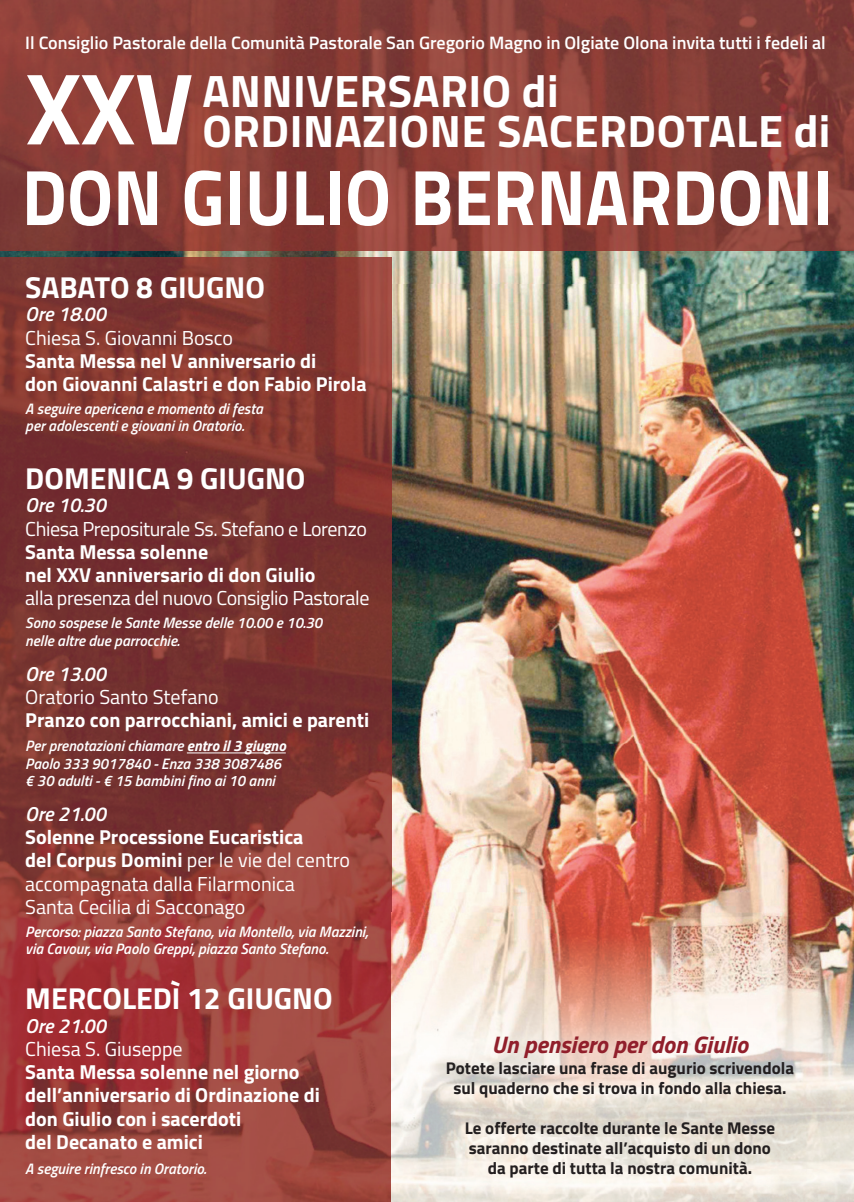
<style>
.page{position:relative;width:854px;height:1202px;background:#fff}
.page>*{position:absolute;margin:0;border:0;box-sizing:border-box;transform-origin:0 0}
.t1{font:700 101.8px "Cairo";color:#fff;scale:.94 1}
.t2{font:700 78.9px "Cairo";color:#fff;scale:.9 1}
.t3{font:700 45.5px/40.1px "Cairo";letter-spacing:.01em;color:#fff}
.t4{font:700 30.3px "Cairo";color:#fff}
.t5{font:italic 700 24px "Cairo";color:#911f2b}
.t6{font:700 20.2px/23.2px "Cairo";color:#fff}
.t7{font:20.2px/23.2px "Cairo";color:#fff}
.t8{font:20.2px "Cairo";letter-spacing:-.02em;color:#fff}
.t9{font:italic 600 20.2px "Cairo";color:#fff}
.t10{font:600 18px "Cairo";color:#fff}
.t11{font:700 17px/20.4px "Cairo";color:#231f20;text-align:center}
.t12{font:italic 600 15.1px/17.2px "Cairo";color:#fff}
.s1{font-weight:700}
</style>
<div class="page">
<img style="left:0;top:0;width:853px;height:285px">
<img style="left:391px;top:285px;width:427px;height:628px">
<img style="left:818px;top:285px;width:35px;height:628px">
<img style="left:0;top:258px;width:391px;height:944px">
<hr style="left:187px;top:752px;width:99px;height:1px;background:#fff">
<img style="left:391px;top:913px;width:462px;height:289px">
<p class="t10" style="left:25px;top:29px;width:801px">Il Consiglio Pastorale della Comunità Pastorale San Gregorio Magno in Olgiate Olona invita tutti i fedeli al</p>
<h1 class="t1" style="left:26px;top:26px;width:179px">XXV</h1>
<h3 class="t3" style="left:202px;top:71px;width:629px">ANNIVERSARIO di<br>ORDINAZIONE SACERDOTALE di</h3>
<h2 class="t2" style="left:22px;top:133px;width:902px">DON GIULIO BERNARDONI</h2>
<h3 class="t4" style="left:25px;top:263px;width:241px">SABATO 8 GIUGNO</h3>
<h3 class="t9" style="left:25px;top:296px;width:82px">Ore 18.00</h3>
<h3 class="t7" style="left:25px;top:326px;width:209px">Chiesa S. Giovanni Bosco</h3>
<h3 class="t6" style="left:25px;top:349px;width:343px">Santa Messa nel V anniversario di<br>don Giovanni Calastri e don Fabio Pirola</h3>
<p class="t12" style="left:25px;top:399px;width:239px">A seguire apericena e momento di festa per adolescenti e giovani in Oratorio.</p>
<h3 class="t4" style="left:25px;top:454px;width:281px">DOMENICA 9 GIUGNO</h3>
<h3 class="t9" style="left:25px;top:486px;width:82px">Ore 10.30</h3>
<h3 class="t8" style="left:25px;top:514px;width:343px">Chiesa Prepositurale Ss. Stefano e Lorenzo</h3>
<h3 class="t6" style="left:25px;top:540px;width:291px">Santa Messa solenne<br>nel XXV anniversario di don Giulio</h3>
<h3 class="t8" style="left:25px;top:583px;width:346px">alla presenza del nuovo Consiglio Pastorale</h3>
<p class="t12" style="left:25px;top:613px;width:298px">Sono sospese le Sante Messe delle 10.00 e 10.30 nelle altre due parrocchie.</p>
<h3 class="t9" style="left:25px;top:655px;width:82px">Ore 13.00</h3>
<h3 class="t7" style="left:25px;top:685px;width:195px">Oratorio Santo Stefano</h3>
<h3 class="t6" style="left:25px;top:708px;width:345px">Pranzo con parrocchiani, amici e parenti</h3>
<p class="t12" style="left:25px;top:736px;width:262px">Per prenotazioni chiamare <span class="s1">entro il 3 giugno<br></span>Paolo 333 9017840 - Enza 338 3087486 € 30 adulti - € 15 bambini fino ai 10 anni</p>
<h3 class="t9" style="left:25px;top:795px;width:82px">Ore 21.00</h3>
<h3 class="t7" style="left:25px;top:825px;width:326px"><span class="s1">Solenne Processione Eucaristica<br>del Corpus Domini</span> per le vie del centro accompagnata dalla Filarmonica<br>Santa Cecilia di Sacconago</h3>
<p class="t12" style="left:25px;top:922px;width:344px">Percorso: piazza Santo Stefano, via Montello, via Mazzini, via Cavour, via Paolo Greppi, piazza Santo Stefano.</p>
<h3 class="t4" style="left:25px;top:974px;width:309px">MERCOLEDÌ 12 GIUGNO</h3>
<h3 class="t9" style="left:25px;top:1007px;width:82px">Ore 21.00</h3>
<h3 class="t7" style="left:25px;top:1037px;width:159px">Chiesa S. Giuseppe</h3>
<h3 class="t6" style="left:25px;top:1060px;width:296px">Santa Messa solenne nel giorno dell’anniversario di Ordinazione di don Giulio con i sacerdoti<br>del Decanato e amici</h3>
<p class="t12" style="left:25px;top:1159px;width:182px">A seguire rinfresco in Oratorio.</p>
<h3 class="t5" style="left:491px;top:1023px;width:257px">Un pensiero per don Giulio</h3>
<p class="t11" style="left:445px;top:1057px;width:349px">Potete lasciare una frase di augurio scrivendola sul quaderno che si trova in fondo alla chiesa.</p>
<p class="t11" style="left:464px;top:1117px;width:311px">Le offerte raccolte durante le Sante Messe saranno destinate all’acquisto di un dono da parte di tutta la nostra comunità.</p>
</div>
